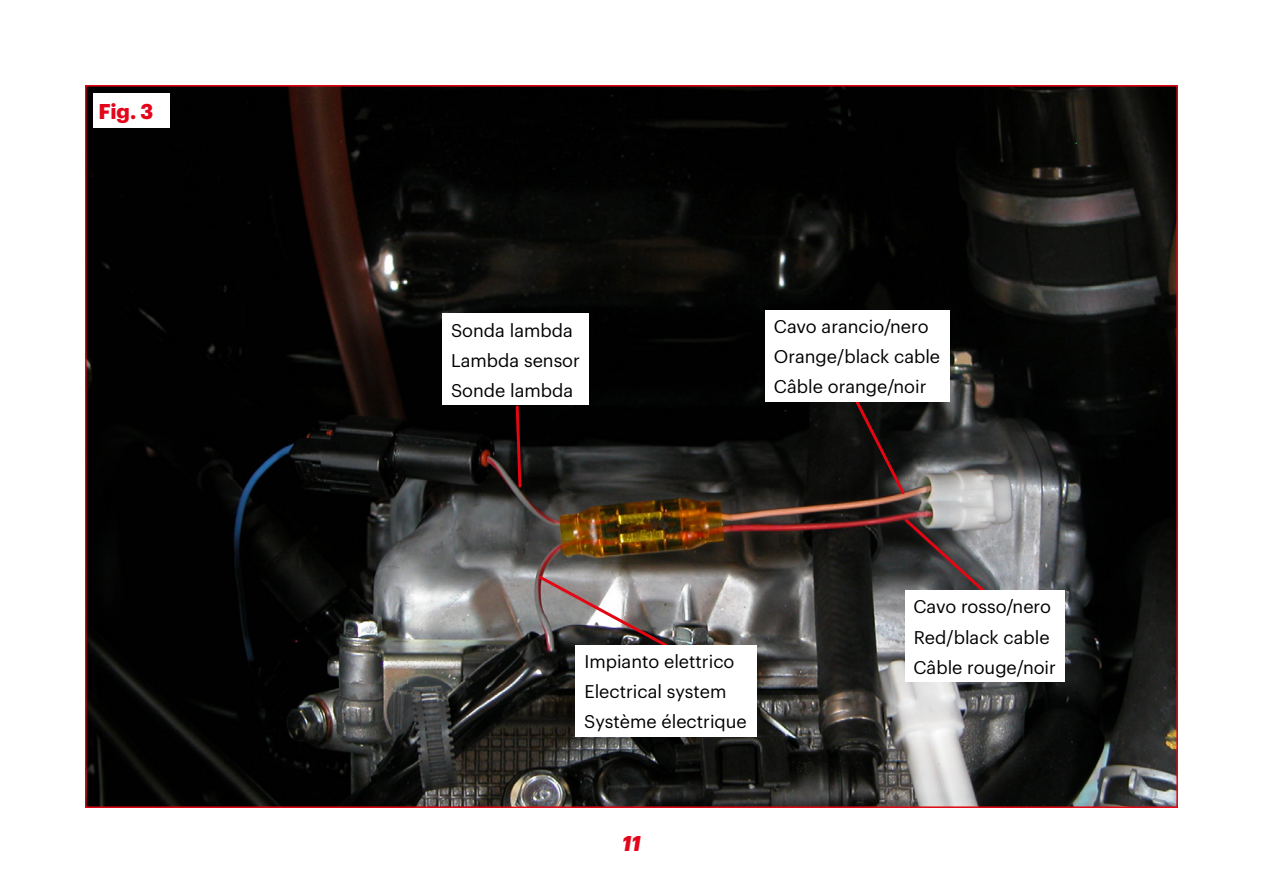
<style>
.page{position:relative;width:1263px;height:893px;background:#fff}
.page>*{position:absolute;margin:0;border:0;box-sizing:border-box;transform-origin:0 0}
.FIG_-_Numerazione_fo{font:700 21px "Graphik";color:#e3061b}
.t1{font:italic 700 21px "Graphik";color:#e3061b}
.FIG_-_Testo_sx{font:18px "Graphik";color:#000}
</style>
<div class="page">
<img style="left:88px;top:88px;width:1087px;height:717px">
<svg style="left:514px;top:405px;width:9px;height:84px"></svg>
<svg style="left:851px;top:401px;width:56px;height:96px"></svg>
<img style="left:537px;top:573px;width:133px;height:76px">
<svg style="left:902px;top:516px;width:86px;height:79px"></svg>
<div style="left:442px;top:313px;width:147px;height:92px;background:#fff"></div>
<div style="left:765px;top:310px;width:184px;height:91px;background:#fff"></div>
<div style="left:905px;top:590px;width:159px;height:92px;background:#fff"></div>
<div style="left:575px;top:645px;width:182px;height:92px;background:#fff"></div>
<div style="left:94px;top:94px;width:76px;height:34px;background:#fff"></div>
<p class="FIG_-_Numerazione_fo" style="left:98px;top:95px;width:56px">Fig. 3</p>
<p class="FIG_-_Testo_sx" style="left:451px;top:317px;width:123px">Sonda lambda</p>
<p class="FIG_-_Testo_sx" style="left:451px;top:347px;width:130px">Lambda sensor</p>
<p class="FIG_-_Testo_sx" style="left:451px;top:377px;width:124px">Sonde lambda</p>
<p class="FIG_-_Testo_sx" style="left:774px;top:313px;width:156px">Cavo arancio/nero</p>
<p class="FIG_-_Testo_sx" style="left:774px;top:343px;width:168px">Orange/black cable</p>
<p class="FIG_-_Testo_sx" style="left:774px;top:373px;width:154px">Câble orange/noir</p>
<p class="FIG_-_Testo_sx" style="left:584px;top:648px;width:152px">Impianto elettrico</p>
<p class="FIG_-_Testo_sx" style="left:584px;top:678px;width:144px">Electrical system</p>
<p class="FIG_-_Testo_sx" style="left:584px;top:708px;width:164px">Système électrique</p>
<p class="t1" style="left:622px;top:827px;width:20px">11</p>
<p class="FIG_-_Testo_sx" style="left:913px;top:593px;width:139px">Cavo rosso/nero</p>
<p class="FIG_-_Testo_sx" style="left:914px;top:623px;width:137px">Red/black cable</p>
<p class="FIG_-_Testo_sx" style="left:913px;top:654px;width:144px">Câble rouge/noir</p>
</div>
